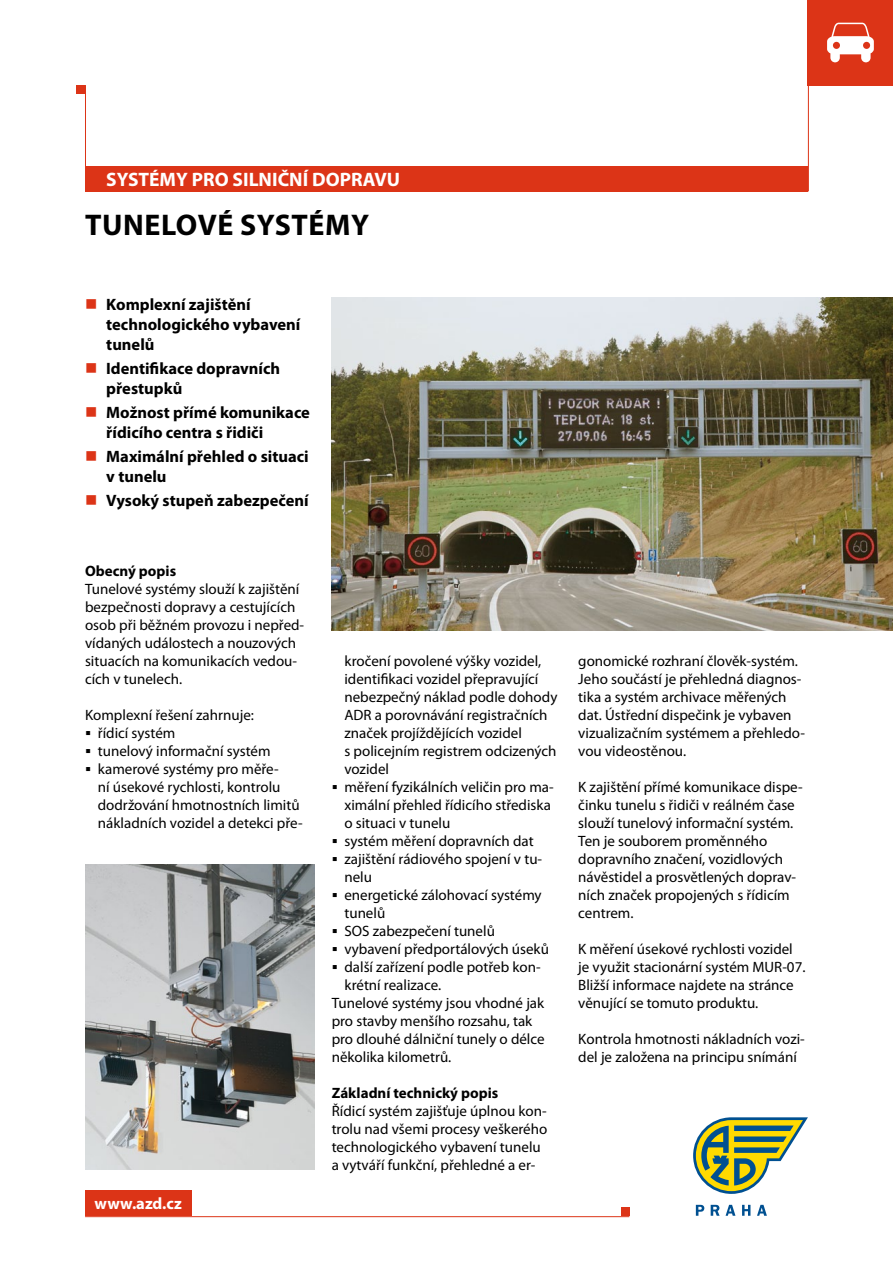
<style>
.page{position:relative;width:893px;height:1263px;background:#fff}
.page>*{position:absolute;margin:0;border:0;box-sizing:border-box;transform-origin:0 0}
.t1{font:700 30px "Myriad Pro";color:#000}
.t2{font:700 19.5px "Myriad Pro";color:#fff}
.t3{font:700 16.5px/19.8px "Myriad Pro";color:#000}
.t4{font:700 16.5px "Myriad Pro";color:#fff}
.t5{font:15px/18px "Myriad Pro";color:#000}
.t6{font:700 15px "Myriad Pro";color:#000}
.s1{color:#dc3417}
</style>
<div class="page">
<div style="left:808px;top:0;width:85px;height:85px;background:#dc3417"></div>
<svg style="left:827px;top:23px;width:47px;height:39px"></svg>
<div style="left:85px;top:166px;width:723px;height:25px;background:#dc3417"></div>
<hr style="left:85px;top:85px;width:1px;height:106px;background:#dc3417">
<div style="left:77px;top:85px;width:8px;height:9px;background:#dc3417"></div>
<hr style="left:808px;top:85px;width:1px;height:106px;background:#dc3417">
<div style="left:85px;top:1191px;width:106px;height:25px;background:#dc3417"></div>
<hr style="left:85px;top:1216px;width:544px;height:1px;background:#dc3417">
<div style="left:621px;top:1208px;width:8px;height:8px;background:#dc3417"></div>
<svg style="left:693px;top:1117px;width:115px;height:77px"></svg>
<svg style="left:696px;top:1205px;width:8px;height:11px"></svg>
<svg style="left:711px;top:1205px;width:9px;height:11px"></svg>
<svg style="left:726px;top:1205px;width:9px;height:11px"></svg>
<svg style="left:742px;top:1205px;width:8px;height:11px"></svg>
<svg style="left:757px;top:1205px;width:10px;height:11px"></svg>
<img style="left:332px;top:298px;width:561px;height:332px">
<img style="left:85px;top:864px;width:230px;height:305px">
<h2 class="t2" style="left:106px;top:167px;width:295px">SYSTÉMY PRO SILNIČNÍ DOPRAVU</h2>
<h1 class="t1" style="left:85px;top:205px;width:95px">Tunelové</h1>
<h1 class="t1" style="left:240px;top:205px;width:20px">systémy</h1>
<p class="t3" style="left:106px;top:294px;width:196px;text-indent:-21px"><span class="s1">■</span> Komplexní zajištění technologického vybavení tunelů</p>
<p class="t3" style="left:106px;top:358px;width:175px;text-indent:-21px"><span class="s1">■</span> Identifikace dopravních přestupků</p>
<p class="t3" style="left:106px;top:402px;width:205px;text-indent:-21px"><span class="s1">■</span> Možnost přímé komunikace řídicího centra s řidiči</p>
<p class="t3" style="left:106px;top:446px;width:204px;text-indent:-21px"><span class="s1">■</span> Maximální přehled o situaci v tunelu</p>
<p class="t3" style="left:85px;top:490px;width:225px"><span class="s1">■</span> Vysoký stupeň zabezpečení</p>
<p class="t6" style="left:85px;top:561px;width:93px">Obecný popis</p>
<p class="t5" style="left:85px;top:580px;width:221px">Tunelové systémy slouží k zajištění bezpečnosti dopravy a cestujících osob při běžném provozu i nepřed&shy;vídaných událostech a nouzových situacích na komunikacích vedou&shy;cích v tunelech.</p>
<p class="t5" style="left:98px;top:706px;width:207px;text-indent:-13px">Komplexní řešení zahrnuje:<br>řídicí systém<br>tunelový informační systém kamerové systémy pro měře-<br>ní úsekové rychlosti, kontrolu dodržování hmotnostních limitů nákladních vozidel a detekci pře-</p>
<p class="t4" style="left:95px;top:1193px;width:89px">www.azd.cz</p>
<p class="t5" style="left:344px;top:652px;width:198px">kročení povolené výšky vozidel,</p>
<p class="t5" style="left:344px;top:670px;width:195px">identifikaci vozidel přepravující</p>
<p class="t5" style="left:344px;top:688px;width:214px">nebezpečný náklad podle dohody</p>
<p class="t5" style="left:344px;top:706px;width:205px">ADR a porovnávání registračních</p>
<p class="t5" style="left:344px;top:724px;width:179px">značek projíždějících vozidel</p>
<p class="t5" style="left:344px;top:742px;width:214px">s policejním registrem odcizených</p>
<p class="t5" style="left:344px;top:760px;width:46px">vozidel</p>
<p class="t5" style="left:344px;top:778px;width:211px">měření fyzikálních veličin pro ma-</p>
<p class="t5" style="left:344px;top:796px;width:208px">ximální přehled řídicího střediska</p>
<p class="t5" style="left:344px;top:814px;width:108px">o situaci v tunelu</p>
<p class="t5" style="left:344px;top:832px;width:191px">systém měření dopravních dat</p>
<p class="t5" style="left:344px;top:850px;width:199px">zajištění rádiového spojení v tu-</p>
<p class="t5" style="left:344px;top:868px;width:29px">nelu</p>
<p class="t5" style="left:344px;top:886px;width:199px">energetické zálohovací systémy</p>
<p class="t5" style="left:344px;top:904px;width:42px">tunelů</p>
<p class="t5" style="left:344px;top:922px;width:152px">SOS zabezpečení tunelů</p>
<p class="t5" style="left:344px;top:940px;width:206px">vybavení předportálových úseků</p>
<p class="t5" style="left:344px;top:958px;width:198px">další zařízení podle potřeb kon-</p>
<p class="t5" style="left:344px;top:976px;width:98px">krétní realizace.</p>
<p class="t5" style="left:332px;top:994px;width:214px">Tunelové systémy jsou vhodné jak</p>
<p class="t5" style="left:332px;top:1012px;width:202px">pro stavby menšího rozsahu, tak</p>
<p class="t5" style="left:332px;top:1030px;width:214px">pro dlouhé dálniční tunely o délce</p>
<p class="t5" style="left:332px;top:1048px;width:121px">několika kilometrů.</p>
<p class="t6" style="left:332px;top:1083px;width:168px">Základní technický popis</p>
<p class="t5" style="left:332px;top:1102px;width:217px">Řídicí systém zajišťuje úplnou kon&shy;trolu nad všemi procesy veškerého technologického vybavení tunelu a vytváří funkční, přehledné a er-</p>
<p class="t5" style="left:578px;top:652px;width:228px">gonomické rozhraní člověk-systém.<br>Jeho součástí je přehledná diagnos&shy;tika a systém archivace měřených dat. Ústřední dispečink je vybaven vizualizačním systémem a přehledo&shy;vou videostěnou.</p>
<p class="t5" style="left:578px;top:778px;width:226px">K zajištění přímé komunikace dispe&shy;činku tunelu s řidiči v reálném čase slouží tunelový informační systém.<br>Ten je souborem proměnného dopravního značení, vozidlových návěstidel a prosvětlených doprav&shy;ních značek propojených s řídicím centrem.</p>
<p class="t5" style="left:578px;top:940px;width:229px">K měření úsekové rychlosti vozidel je využit stacionární systém MUR-07.<br>Bližší informace najdete na stránce věnující se tomuto produktu.</p>
<p class="t5" style="left:578px;top:1030px;width:228px">Kontrola hmotnosti nákladních vozi&shy;del je založena na principu snímání</p>
</div>
